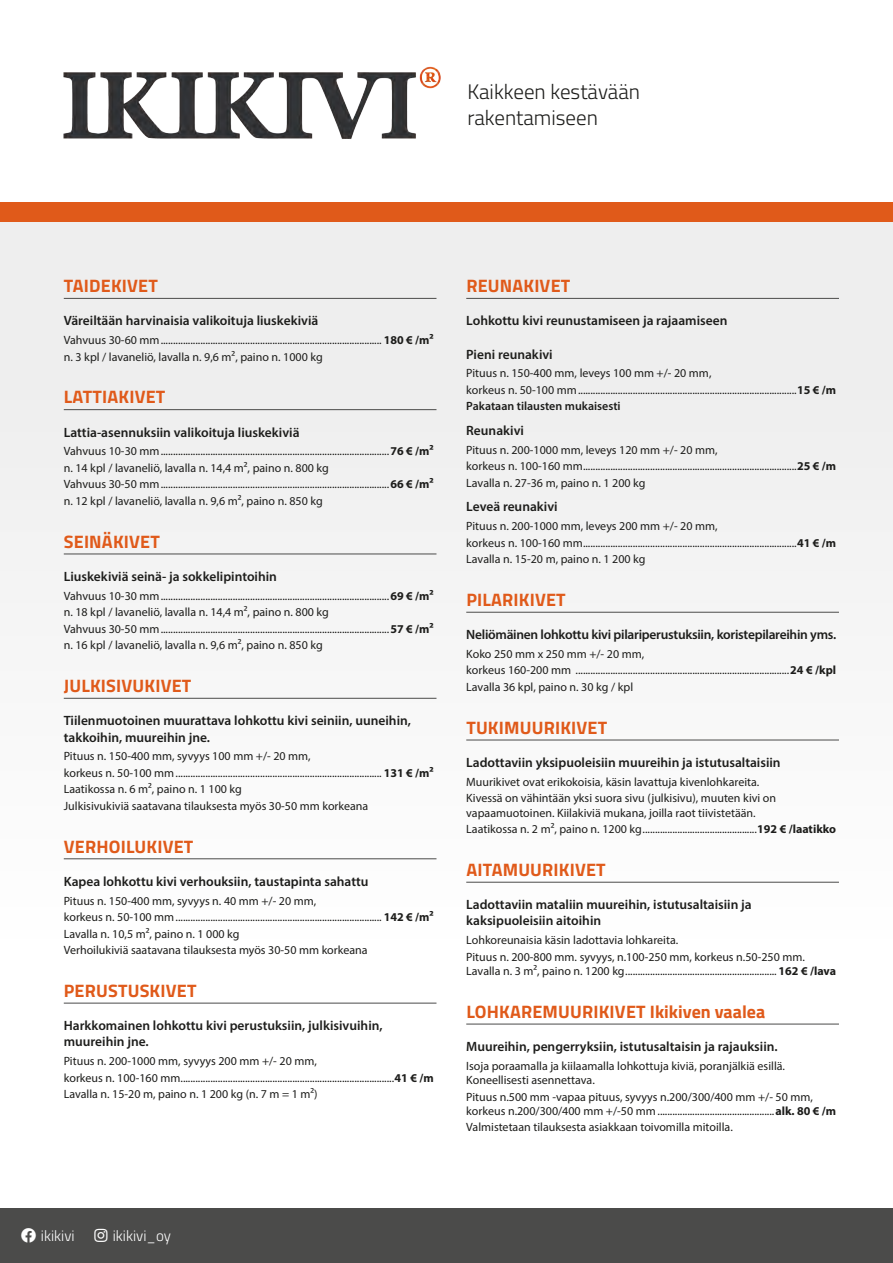
<style>
.page{position:relative;width:893px;height:1263px;background:#fff}
.page>*{position:absolute;margin:0;border:0;box-sizing:border-box;transform-origin:0 0}
.H2_oikea{font:300 21px/25.2px "Titillium Web";color:#1d1d1b}
.t1{font:700 18px "Titillium Web";letter-spacing:.01em;color:#e05a1a}
.t2{font:300 15px "Titillium Web";color:#fff}
.Tuoteryhmän_kuvaus{font:600 13.5px/16.2px "Myriad Pro";color:#1d1d1b}
.Tuoteryhmän_kuvaus-2{font:600 13.5px "Myriad Pro";letter-spacing:-.02em;color:#1d1d1b}
.Tuotteet{font:12px/14.4px "Myriad Pro";color:#1d1d1b}
.Tuotteet-2{font:600 12px "Myriad Pro";color:#1d1d1b}
.s1{font-weight:700}
</style>
<div class="page">
<div style="left:0;top:1209px;width:893px;height:54px;background:#4b4b4a"></div>
<div style="left:0;top:223px;width:893px;height:751px;background:#f4f4f4"></div>
<div style="left:0;top:202px;width:893px;height:20px;background:#e05a1a"></div>
<hr style="left:64px;top:298px;width:372px;height:1px;background:#4b4b4a">
<hr style="left:64px;top:409px;width:372px;height:1px;background:#4b4b4a">
<hr style="left:64px;top:554px;width:372px;height:1px;background:#4b4b4a">
<hr style="left:64px;top:698px;width:372px;height:1px;background:#4b4b4a">
<hr style="left:64px;top:858px;width:372px;height:1px;background:#4b4b4a">
<hr style="left:64px;top:1003px;width:372px;height:1px;background:#4b4b4a">
<hr style="left:466px;top:298px;width:373px;height:1px;background:#4b4b4a">
<hr style="left:466px;top:612px;width:373px;height:1px;background:#4b4b4a">
<hr style="left:466px;top:740px;width:373px;height:1px;background:#4b4b4a">
<hr style="left:466px;top:882px;width:373px;height:1px;background:#4b4b4a">
<hr style="left:466px;top:1024px;width:373px;height:1px;background:#4b4b4a">
<img style="left:63px;top:66px;width:378px;height:73px">
<p class="H2_oikea" style="left:467px;top:79px;width:174px">Kaikkeen kestävään rakentamiseen</p>
<h3 class="t1" style="left:64px;top:272px;width:95px">TAIDEKIVET</h3>
<p class="Tuoteryhmän_kuvaus" style="left:64px;top:312px;width:256px">Väreiltään harvinaisia valikoituja liuskekiviä</p>
<p class="Tuotteet" style="left:64px;top:333px;width:371px">Vahvuus 30-60 mm......................................................................................... <span class="s1">180 € /m²</span></p>
<p class="Tuotteet" style="left:64px;top:349px;width:260px">n. 3 kpl / lavaneliö, lavalla n. 9,6 m², paino n. 1000 kg</p>
<h3 class="t1" style="left:64px;top:383px;width:103px">LATTIAKIVET</h3>
<p class="Tuoteryhmän_kuvaus" style="left:64px;top:424px;width:237px">Lattia-asennuksiin valikoituja liuskekiviä</p>
<p class="Tuotteet" style="left:64px;top:444px;width:371px">Vahvuus 10-30 mm............................................................................................<span class="s1">76 € /m²</span></p>
<p class="Tuotteet" style="left:64px;top:460px;width:267px">n. 14 kpl / lavaneliö, lavalla n. 14,4 m², paino n. 800 kg</p>
<p class="Tuotteet" style="left:64px;top:477px;width:371px">Vahvuus 30-50 mm............................................................................................<span class="s1">66 € /m²</span></p>
<p class="Tuotteet" style="left:64px;top:493px;width:260px">n. 12 kpl / lavaneliö, lavalla n. 9,6 m², paino n. 850 kg</p>
<h3 class="t1" style="left:64px;top:528px;width:97px">SEINÄKIVET</h3>
<p class="Tuoteryhmän_kuvaus" style="left:64px;top:568px;width:215px">Liuskekiviä seinä- ja sokkelipintoihin</p>
<p class="Tuotteet" style="left:64px;top:588px;width:371px">Vahvuus 10-30 mm............................................................................................<span class="s1">69 € /m²</span></p>
<p class="Tuotteet" style="left:64px;top:605px;width:267px">n. 18 kpl / lavaneliö, lavalla n. 14,4 m², paino n. 800 kg</p>
<p class="Tuotteet" style="left:64px;top:621px;width:371px">Vahvuus 30-50 mm............................................................................................<span class="s1">57 € /m²</span></p>
<p class="Tuotteet" style="left:64px;top:638px;width:260px">n. 16 kpl / lavaneliö, lavalla n. 9,6 m², paino n. 850 kg</p>
<h3 class="t1" style="left:64px;top:672px;width:129px">JULKISIVUKIVET</h3>
<p class="Tuoteryhmän_kuvaus" style="left:64px;top:712px;width:349px">Tiilenmuotoinen muurattava lohkottu kivi seiniin, uuneihin, takkoihin, muureihin jne.</p>
<p class="Tuotteet" style="left:64px;top:749px;width:248px">Pituus n. 150-400 mm, syvyys 100 mm +/- 20 mm,</p>
<p class="Tuotteet" style="left:64px;top:765px;width:371px">korkeus n. 50-100 mm................................................................................... <span class="s1">131 € /m²</span></p>
<p class="Tuotteet" style="left:64px;top:782px;width:180px">Laatikossa n. 6 m², paino n. 1 100 kg</p>
<p class="Tuotteet" style="left:64px;top:798px;width:306px">Julkisivukiviä saatavana tilauksesta myös 30-50 mm korkeana</p>
<h3 class="t1" style="left:64px;top:832px;width:131px">VERHOILUKIVET</h3>
<p class="Tuoteryhmän_kuvaus" style="left:64px;top:873px;width:306px">Kapea lohkottu kivi verhouksiin, taustapinta sahattu</p>
<p class="Tuotteet" style="left:64px;top:893px;width:254px">Pituus n. 150-400 mm, syvyys n. 40 mm +/- 20 mm,</p>
<p class="Tuotteet" style="left:64px;top:910px;width:371px">korkeus n. 50-100 mm................................................................................... <span class="s1">142 € /m²</span></p>
<p class="Tuotteet" style="left:64px;top:926px;width:177px">Lavalla n. 10,5 m², paino n. 1 000 kg</p>
<p class="Tuotteet" style="left:64px;top:943px;width:305px">Verhoilukiviä saatavana tilauksesta myös 30-50 mm korkeana</p>
<h3 class="t1" style="left:64px;top:977px;width:134px">PERUSTUSKIVET</h3>
<p class="Tuoteryhmän_kuvaus" style="left:64px;top:1017px;width:320px">Harkkomainen lohkottu kivi perustuksiin, julkisivuihin, muureihin jne.</p>
<p class="Tuotteet" style="left:64px;top:1053px;width:255px">Pituus n. 200-1000 mm, syvyys 200 mm +/- 20 mm,</p>
<p class="Tuotteet" style="left:64px;top:1070px;width:371px">korkeus n. 100-160 mm......................................................................................<span class="s1">41 € /m</span></p>
<p class="Tuotteet" style="left:64px;top:1087px;width:255px">Lavalla n. 15-20 m, paino n. 1 200 kg (n. 7 m = 1 m²)</p>
<h3 class="t1" style="left:466px;top:272px;width:105px">REUNAKIVET</h3>
<p class="Tuoteryhmän_kuvaus" style="left:466px;top:312px;width:263px">Lohkottu kivi reunustamiseen ja rajaamiseen</p>
<p class="Tuoteryhmän_kuvaus" style="left:466px;top:346px;width:88px">Pieni reunakivi</p>
<p class="Tuotteet" style="left:466px;top:366px;width:247px">Pituus n. 150-400 mm, leveys 100 mm +/- 20 mm,</p>
<p class="Tuotteet" style="left:466px;top:382px;width:371px">korkeus n. 50-100 mm........................................................................................<span class="s1">15 € /m</span></p>
<p class="Tuotteet-2" style="left:466px;top:399px;width:156px">Pakataan tilausten mukaisesti</p>
<p class="Tuoteryhmän_kuvaus" style="left:466px;top:422px;width:59px">Reunakivi</p>
<p class="Tuotteet" style="left:466px;top:442px;width:253px">Pituus n. 200-1000 mm, leveys 120 mm +/- 20 mm,</p>
<p class="Tuotteet" style="left:466px;top:459px;width:371px">korkeus n. 100-160 mm......................................................................................<span class="s1">25 € /m</span></p>
<p class="Tuotteet" style="left:466px;top:475px;width:181px">Lavalla n. 27-36 m, paino n. 1 200 kg</p>
<p class="Tuoteryhmän_kuvaus" style="left:466px;top:498px;width:93px">Leveä reunakivi</p>
<p class="Tuotteet" style="left:466px;top:519px;width:253px">Pituus n. 200-1000 mm, leveys 200 mm +/- 20 mm,</p>
<p class="Tuotteet" style="left:466px;top:535px;width:371px">korkeus n. 100-160 mm......................................................................................<span class="s1">41 € /m</span></p>
<p class="Tuotteet" style="left:466px;top:552px;width:181px">Lavalla n. 15-20 m, paino n. 1 200 kg</p>
<h3 class="t1" style="left:466px;top:586px;width:101px">PILARIKIVET</h3>
<p class="Tuoteryhmän_kuvaus-2" style="left:466px;top:626px;width:371px">Neliömäinen lohkottu kivi pilariperustuksiin, koristepilareihin yms.</p>
<p class="Tuotteet" style="left:466px;top:646px;width:179px">Koko 250 mm x 250 mm +/- 20 mm,</p>
<p class="Tuotteet" style="left:466px;top:663px;width:371px">korkeus 160-200 mm ......................................................................................<span class="s1">24 € /kpl</span></p>
<p class="Tuotteet" style="left:466px;top:679px;width:168px">Lavalla 36 kpl, paino n. 30 kg / kpl</p>
<h3 class="t1" style="left:466px;top:714px;width:142px">TUKIMUURIKIVET</h3>
<p class="Tuoteryhmän_kuvaus" style="left:466px;top:754px;width:316px">Ladottaviin yksipuoleisiin muureihin ja istutusaltaisiin</p>
<p class="Tuotteet" style="left:466px;top:774px;width:295px">Muurikivet ovat erikokoisia, käsin lavattuja kivenlohkareita.</p>
<p class="Tuotteet" style="left:466px;top:791px;width:311px">Kivessä on vähintään yksi suora sivu (julkisivu), muuten kivi on vapaamuotoinen. Kiilakiviä mukana, joilla raot tiivistetään.</p>
<p class="Tuotteet" style="left:466px;top:822px;width:371px">Laatikossa n. 2 m², paino n. 1200 kg..............................................<span class="s1">192 € /laatikko</span></p>
<h3 class="t1" style="left:466px;top:856px;width:141px">AITAMUURIKIVET</h3>
<p class="Tuoteryhmän_kuvaus" style="left:466px;top:896px;width:287px">Ladottaviin mataliin muureihin, istutusaltaisiin ja kaksipuoleisiin aitoihin</p>
<p class="Tuotteet" style="left:466px;top:933px;width:214px">Lohkoreunaisia käsin ladottavia lohkareita.</p>
<p class="Tuotteet" style="left:466px;top:949px;width:371px">Pituus n. 200-800 mm. syvyys, n.100-250 mm, korkeus n.50-250 mm.<br>Lavalla n. 3 m², paino n. 1200 kg............................................................. <span class="s1">162 € /lava</span></p>
<h3 class="t1" style="left:466px;top:998px;width:300px">LOHKAREMUURIKIVET Ikikiven vaalea</h3>
<p class="Tuoteryhmän_kuvaus" style="left:466px;top:1038px;width:313px">Muureihin, pengerryksiin, istutusaltaisin ja rajauksiin.</p>
<p class="Tuotteet" style="left:466px;top:1058px;width:320px">Isoja poraamalla ja kiilaamalla lohkottuja kiviä, poranjälkiä esillä.<br>Koneellisesti asennettava.</p>
<p class="Tuotteet" style="left:466px;top:1089px;width:371px">Pituus n.500 mm -vapaa pituus, syvyys n.200/300/400 mm +/- 50 mm, korkeus n.200/300/400 mm +/-50 mm ...............................................<span class="s1">alk. 80 € /m</span></p>
<p class="Tuotteet" style="left:466px;top:1120px;width:268px">Valmistetaan tilauksesta asiakkaan toivomilla mitoilla.</p>
<p class="t2" style="left:41px;top:1225px;width:35px">ikikivi</p>
<p class="t2" style="left:113px;top:1225px;width:60px">ikikivi_oy</p>
</div>
